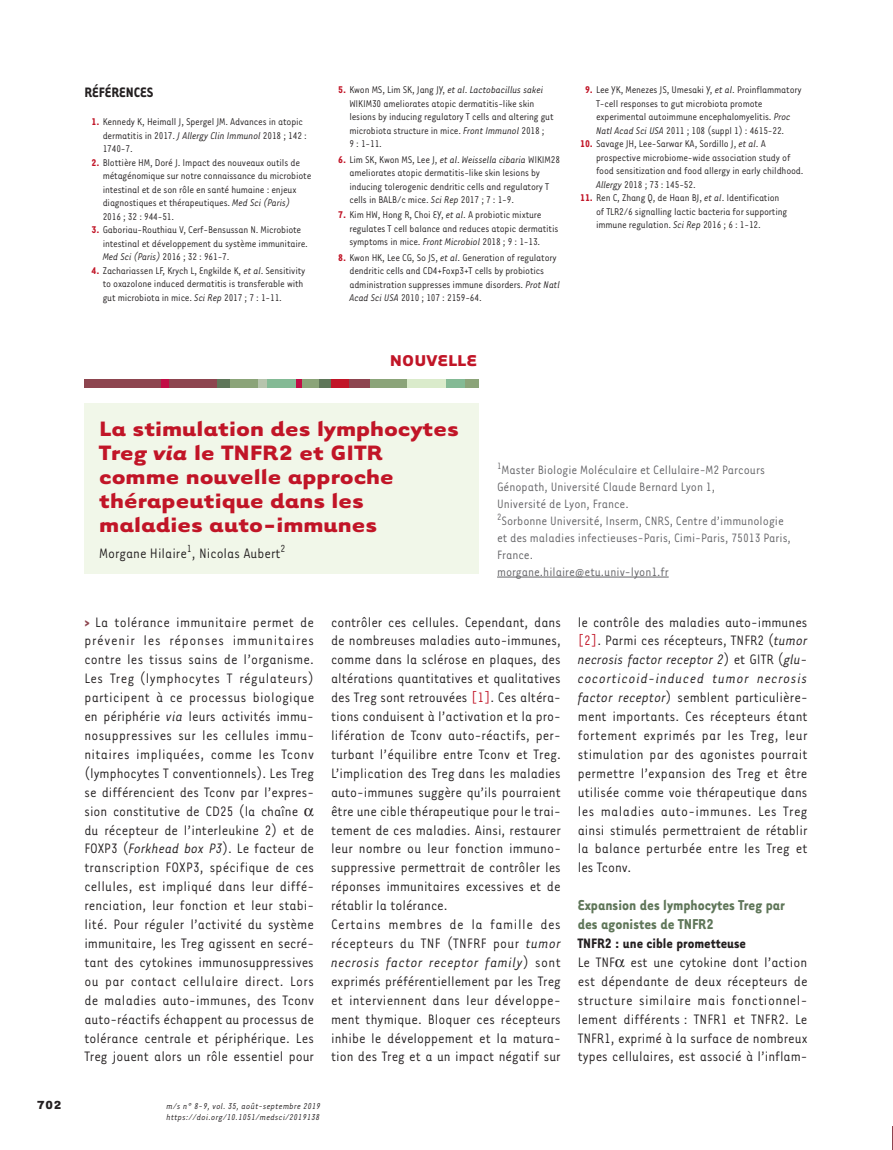
<style>
.page{position:relative;width:893px;height:1150px;background:#fff}
.page>*{position:absolute;margin:0;border:0;box-sizing:border-box;transform-origin:0 0}
.t1{font:700 24px/24px "Tarzana Wide";color:#c11527}
.t2{font:700 18px "Tarzana Wide";color:#c11527}
.t3{font:700 16.5px/18.9px "Tarzana Narrow";color:#5f7659}
.t4{font:15.75px/18.9px "Tarzana Narrow";color:#231f20}
.t5{font:700 15.75px "Tarzana Narrow";color:#231f20}
.t6{font:13.95px/17px "Tarzana Narrow";color:#636366}
.t7{font:700 13.5px "Tarzana Wide";color:#231f20}
.t8{font:11.25px/13.5px "Tarzana Narrow";letter-spacing:-.015em;color:#231f20}
.t9{font:italic 9.75px/11.7px "Tarzana Narrow";letter-spacing:.025em;color:#231f20}
.s1{font-weight:700;color:#c11527}
.s2{font-style:italic}
.s3{font-weight:700;color:#8d454f}
.s4{color:#c11527}
</style>
<div class="page">
<hr style="left:497px;top:577px;width:171px;height:1px;background:#636366">
<div style="left:84px;top:403px;width:394px;height:170px;background:#f1f7e9"></div>
<div style="left:84px;top:379px;width:133px;height:9px;background:#8d454f"></div>
<div style="left:217px;top:379px;width:27px;height:9px;background:#5f7659"></div>
<div style="left:317px;top:379px;width:14px;height:9px;background:#5f7659"></div>
<div style="left:230px;top:379px;width:29px;height:9px;background:#8ba479"></div>
<div style="left:266px;top:379px;width:30px;height:9px;background:#84ba95"></div>
<div style="left:446px;top:379px;width:20px;height:9px;background:#84ba95"></div>
<div style="left:300px;top:379px;width:18px;height:9px;background:#8ba479"></div>
<div style="left:465px;top:379px;width:13px;height:9px;background:#8ba479"></div>
<div style="left:369px;top:379px;width:39px;height:9px;background:#8ba479"></div>
<div style="left:408px;top:379px;width:38px;height:9px;background:#daebcb"></div>
<div style="left:258px;top:379px;width:8px;height:9px;background:#b6c4ad"></div>
<div style="left:162px;top:379px;width:7px;height:9px;background:#c10d45"></div>
<div style="left:295px;top:379px;width:6px;height:9px;background:#c10d45"></div>
<div style="left:331px;top:379px;width:26px;height:9px;background:#c11527"></div>
<div style="left:349px;top:379px;width:21px;height:9px;background:#8d454f"></div>
<svg style="left:892px;top:1126px;width:1px;height:24px"></svg>
<p class="t5" style="left:84px;top:82px;width:70px">RÉFÉRENCES</p>
<p class="t8" style="left:103px;top:114px;width:206px;text-indent:-11px"><span class="s1">1.</span> Kennedy K, Heimall J, Spergel JM. Advances in atopic dermatitis in 2017. <span class="s2">J Allergy Clin Immunol</span> 2018 ; 142 :<br>1740-7.</p>
<p class="t8" style="left:103px;top:155px;width:210px;text-indent:-11px"><span class="s1">2.</span> Blottière HM, Doré J. Impact des nouveaux outils de métagénomique sur notre connaissance du microbiote intestinal et de son rôle en santé humaine : enjeux diagnostiques et thérapeutiques. <span class="s2">Med Sci (Paris)<br></span>2016 ; 32 : 944-51.</p>
<p class="t8" style="left:103px;top:222px;width:207px;text-indent:-11px"><span class="s1">3.</span> Gaboriau-Routhiau V, Cerf-Bensussan N. Microbiote intestinal et développement du système immunitaire.<br><span class="s2">Med Sci (Paris)</span> 2016 ; 32 : 961-7.</p>
<p class="t8" style="left:103px;top:263px;width:204px;text-indent:-11px"><span class="s1">4.</span> Zachariassen LF, Krych L, Engkilde K, <span class="s2">et al</span>. Sensitivity to oxazolone induced dermatitis is transferable with gut microbiota in mice. <span class="s2">Sci Rep</span> 2017 ; 7 : 1-11.</p>
<p class="t8" style="left:349px;top:83px;width:206px;text-indent:-11px"><span class="s1">5.</span> Kwon MS, Lim SK, Jang JY, <span class="s2">et al</span>. <span class="s2">Lactobacillus sakei </span>WIKIM30 ameliorates atopic dermatitis-like skin lesions by inducing regulatory T cells and altering gut microbiota structure in mice. <span class="s2">Front Immunol</span> 2018 ;<br>9 : 1-11.</p>
<p class="t8" style="left:349px;top:152px;width:212px;text-indent:-11px"><span class="s1">6.</span> Lim SK, Kwon MS, Lee J, <span class="s2">et al</span>. <span class="s2">Weissella cibaria</span> WIKIM28 ameliorates atopic dermatitis-like skin lesions by inducing tolerogenic dendritic cells and regulatory T cells in BALB/c mice. <span class="s2">Sci Rep</span> 2017 ; 7 : 1-9.</p>
<p class="t8" style="left:349px;top:208px;width:211px;text-indent:-11px"><span class="s1">7.</span> Kim HW, Hong R, Choi EY, <span class="s2">et al</span>. A probiotic mixture regulates T cell balance and reduces atopic dermatitis symptoms in mice. <span class="s2">Front Microbiol</span> 2018 ; 9 : 1-13.</p>
<p class="t8" style="left:349px;top:250px;width:212px;text-indent:-11px"><span class="s1">8.</span> Kwon HK, Lee CG, So JS, <span class="s2">et al</span>. Generation of regulatory dendritic cells and CD4+Foxp3+T cells by probiotics administration suppresses immune disorders. <span class="s2">Prot Natl Acad Sci USA</span> 2010 ; 107 : 2159-64.</p>
<p class="t2" style="left:390px;top:348px;width:89px">NOUVELLE</p>
<p class="t8" style="left:596px;top:83px;width:207px;text-indent:-11px"><span class="s1">9.</span> Lee YK, Menezes JS, Umesaki Y, <span class="s2">et al</span>. Proinflammatory T-cell responses to gut microbiota promote experimental autoimmune encephalomyelitis. <span class="s2">Proc Natl Acad Sci USA</span> 2011 ; 108 (suppl 1) : 4615-22.</p>
<p class="t8" style="left:596px;top:137px;width:209px;text-indent:-16px"><span class="s1">10.</span> Savage JH, Lee-Sarwar KA, Sordillo J, <span class="s2">et al</span>. A prospective microbiome-wide association study of food sensitization and food allergy in early childhood.<br><span class="s2">Allergy</span> 2018 ; 73 : 145-52.</p>
<p class="t8" style="left:596px;top:191px;width:193px;text-indent:-16px"><span class="s1">11.</span> Ren C, Zhang Q, de Haan BJ, <span class="s2">et al</span>. Identification of TLR2/6 signalling lactic bacteria for supporting immune regulation. <span class="s2">Sci Rep</span> 2016 ; 6 : 1-12.</p>
<h1 class="t1" style="left:99px;top:415px;width:361px">La stimulation des lymphocytes<br>Treg <span class="s2">via</span> le TNFR2 et GITR comme nouvelle approche thérapeutique dans les maladies auto-immunes</h1>
<p class="t4" style="left:99px;top:543px;width:188px">Morgane Hilaire<sup>1</sup>, Nicolas Aubert<sup>2</sup></p>
<p class="t6" style="left:497px;top:460px;width:295px"><sup>1</sup>Master Biologie Moléculaire et Cellulaire-M2 Parcours Génopath, Université Claude Bernard Lyon 1,<br>Université de Lyon, France.<br><sup>2</sup>Sorbonne Université, Inserm, CNRS, Centre d’immunologie et des maladies infectieuses-Paris, Cimi-Paris, 75013 Paris, France.<br>morgane.hilaire@etu.univ-lyon1.fr</p>
<p class="t4" style="left:84px;top:611px;width:231px"><span class="s3">&gt;</span> La tolérance immunitaire permet de prévenir les réponses immunitaires contre les tissus sains de l’organisme.<br>Les Treg (lymphocytes T régulateurs) participent à ce processus biologique en périphérie <span class="s2">via</span> leurs activités immu&shy;nosuppressives sur les cellules immu&shy;nitaires impliquées, comme les Tconv (lymphocytes T conventionnels). Les Treg se différencient des Tconv par l’expres&shy;sion constitutive de CD25 (la chaîne du récepteur de l’interleukine 2) et de FOXP3 (<span class="s2">Forkhead box P3</span>). Le facteur de transcription FOXP3, spécifique de ces cellules, est impliqué dans leur diffé&shy;renciation, leur fonction et leur stabi&shy;lité. Pour réguler l’activité du système immunitaire, les Treg agissent en secré&shy;tant des cytokines immunosuppressives ou par contact cellulaire direct. Lors de maladies auto-immunes, des Tconv auto-réactifs échappent au processus de tolérance centrale et périphérique. Les Treg jouent alors un rôle essentiel pour</p>
<p class="t4" style="left:331px;top:611px;width:231px">contrôler ces cellules. Cependant, dans de nombreuses maladies auto-immunes, comme dans la sclérose en plaques, des altérations quantitatives et qualitatives des Treg sont retrouvées <span class="s4">[1]</span>. Ces altéra&shy;tions conduisent à l’activation et la pro&shy;lifération de Tconv auto-réactifs, per&shy;turbant l’équilibre entre Tconv et Treg.<br>L’implication des Treg dans les maladies auto-immunes suggère qu’ils pourraient être une cible thérapeutique pour le trai&shy;tement de ces maladies. Ainsi, restaurer leur nombre ou leur fonction immuno&shy;suppressive permettrait de contrôler les réponses immunitaires excessives et de rétablir la tolérance.<br>Certains membres de la famille des récepteurs du TNF (TNFRF pour <span class="s2">tumor necrosis factor receptor family</span>) sont exprimés préférentiellement par les Treg et interviennent dans leur développe&shy;ment thymique. Bloquer ces récepteurs inhibe le développement et la matura&shy;tion des Treg et a un impact négatif sur</p>
<p class="t4" style="left:578px;top:611px;width:231px;text-align:justify">le contrôle des maladies auto-immunes <span class="s4">[2]</span>. Parmi ces récepteurs, TNFR2 (<span class="s2">tumor necrosis factor receptor 2</span>) et GITR (<span class="s2">glu&shy;cocorticoid-induced tumor necrosis factor receptor</span>) semblent particulière&shy;ment importants. Ces récepteurs étant fortement exprimés par les Treg, leur stimulation par des agonistes pourrait permettre l’expansion des Treg et être utilisée comme voie thérapeutique dans les maladies auto-immunes. Les Treg ainsi stimulés permettraient de rétablir la balance perturbée entre les Treg et les Tconv.</p>
<p class="t3" style="left:578px;top:895px;width:209px">Expansion des lymphocytes Treg par des agonistes de TNFR2</p>
<p class="t5" style="left:578px;top:933px;width:170px">TNFR2 : une cible prometteuse</p>
<p class="t4" style="left:578px;top:952px;width:231px;text-align:justify">Le TNF est une cytokine dont l’action est dépendante de deux récepteurs de structure similaire mais fonctionnel&shy;lement différents : TNFR1 et TNFR2. Le TNFR1, exprimé à la surface de nombreux types cellulaires, est associé à l’inflam-</p>
<p class="t7" style="left:37px;top:1096px;width:26px">702</p>
<p class="t9" style="left:167px;top:1099px;width:155px">m/s n° 8-9, vol. 35, août-septembre 2019 https://doi.org/10.1051/medsci/2019138</p>
</div>
